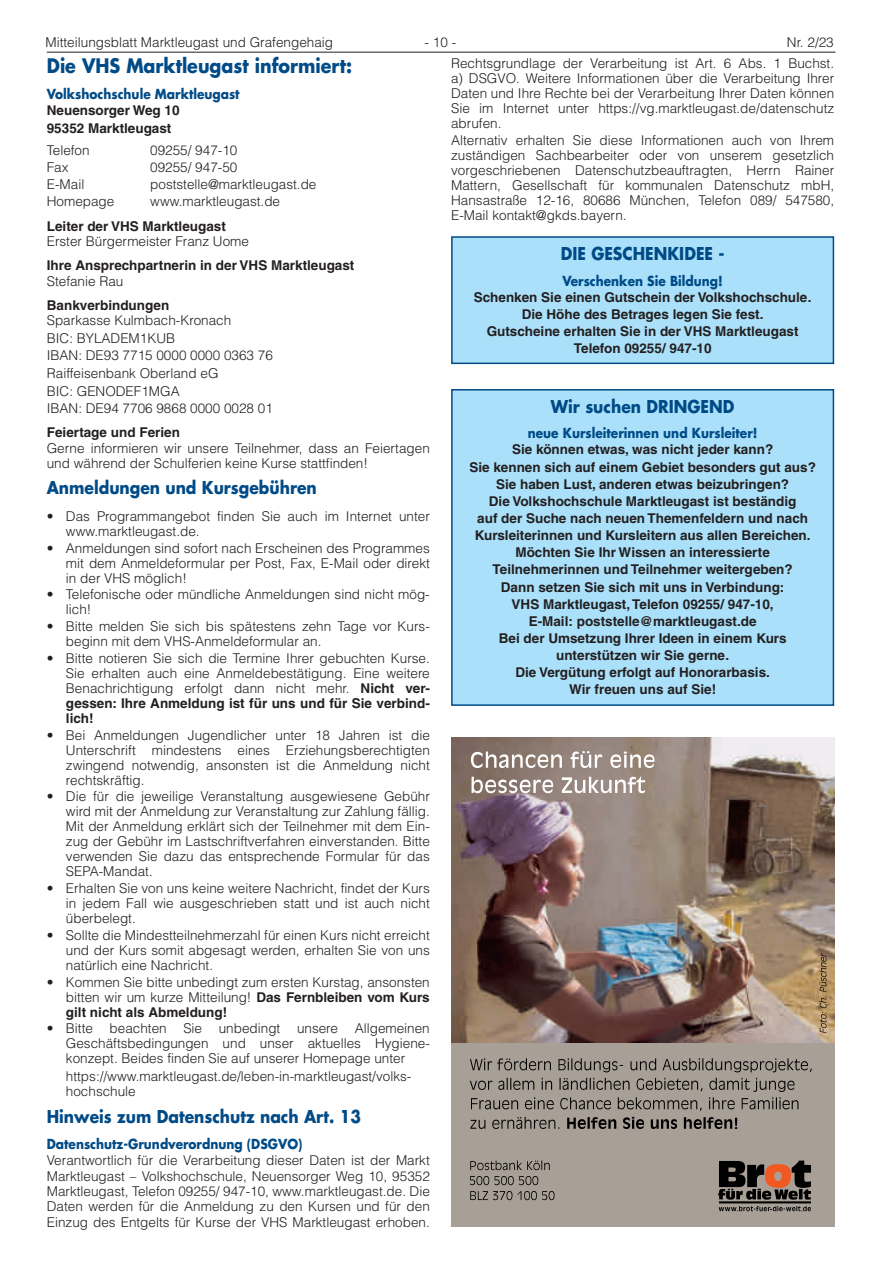
<style>
.page{position:relative;width:881px;height:1263px;background:#fff}
.page>*{position:absolute;margin:0;border:0;box-sizing:border-box;transform-origin:0 0}
.t1{font:700 19.5px "Futura LT";color:#004b87;scale:.9 1}
.t2{font:700 17.25px "Futura LT";color:#004b87;scale:.9 1}
.t3{font:300 13.5px/15px "Helvetica LT";color:#231f20;text-align:justify}
.t4{font:700 13.5px/17.1px "Helvetica LT";color:#231f20;text-align:center}
.t5{font:700 13.5px "Futura LT";color:#004b87;scale:.9 1}
.s1{font-weight:700}
</style>
<div class="page">
<hr style="left:47px;top:52px;width:788px;height:1px;background:#231f20">
<div style="left:451px;top:237px;width:382px;height:126px;background:#aae0f9"></div>
<div style="left:451px;top:236px;width:382px;height:128px;border:2px solid #004b87"></div>
<div style="left:451px;top:390px;width:382px;height:315px;background:#aae0f9"></div>
<div style="left:451px;top:389px;width:382px;height:317px;border:2px solid #004b87"></div>
<img style="left:451px;top:738px;width:382px;height:305px">
<svg style="left:470px;top:751px;width:184px;height:42px"></svg>
<div style="left:451px;top:1043px;width:382px;height:184px;background:#a89f96"></div>
<svg style="left:470px;top:1059px;width:7px;height:70px"></svg>
<svg style="left:470px;top:1161px;width:340px;height:50px"></svg>
<svg style="left:477px;top:1028px;width:349px;height:172px"></svg>
<svg style="left:819px;top:953px;width:7px;height:75px"></svg>
<p class="t3" style="left:45px;top:34px;width:289px">Mitteilungsblatt Marktleugast und Grafengehaig</p>
<p class="t3" style="left:424px;top:34px;width:33px">- 10 -</p>
<p class="t3" style="left:451px;top:31px;width:384px;line-height:21.3px;text-align:right">Nr. 2/23<br>Rechtsgrundlage der Verarbeitung ist Art. 6 Abs. 1 Buchst.</p>
<p class="t3" style="left:451px;top:71px;width:384px">a) DSGVO. Weitere Informationen über die Verarbeitung Ihrer Daten und Ihre Rechte bei der Verarbeitung Ihrer Daten können Sie im Internet unter https://vg.marktleugast.de/datenschutz abrufen.</p>
<p class="t3" style="left:451px;top:133px;width:384px">Alternativ erhalten Sie diese Informationen auch von Ihrem zuständigen Sachbearbeiter oder von unserem gesetzlich vorgeschriebenen Datenschutzbeauftragten, Herrn Rainer Mattern, Gesellschaft für kommunalen Datenschutz mbH, Hansastraße 12-16, 80686 München, Telefon 089/ 547580, E-Mail kontakt@gkds.bayern.</p>
<p class="t2" style="left:560px;top:242px;width:183px">DIE GESCHENKIDEE -</p>
<p class="t5" style="left:562px;top:272px;width:180px">Verschenken Sie Bildung!</p>
<p class="t4" style="left:473px;top:288px;width:339px">Schenken Sie einen Gutschein der Volkshochschule.<br>Die Höhe des Betrages legen Sie fest.<br>Gutscheine erhalten Sie in der VHS Marktleugast Telefon 09255/ 947-10</p>
<h1 class="t1" style="left:47px;top:53px;width:340px">Die VHS Marktleugast informiert:</h1>
<p class="t5" style="left:47px;top:85px;width:216px">Volkshochschule Marktleugast</p>
<p class="t4" style="left:47px;top:102px;width:134px;line-height:17.5px;text-align:left">Neuensorger Weg 10<br>95352 Marktleugast</p>
<p class="t3" style="left:47px;top:143px;width:44px">Telefon</p>
<p class="t3" style="left:150px;top:143px;width:89px">09255/ 947-10</p>
<p class="t3" style="left:47px;top:160px;width:23px">Fax</p>
<p class="t3" style="left:150px;top:160px;width:89px">09255/ 947-50</p>
<p class="t3" style="left:47px;top:176px;width:39px">E-Mail</p>
<p class="t3" style="left:150px;top:176px;width:168px">poststelle@marktleugast.de</p>
<p class="t3" style="left:47px;top:193px;width:69px">Homepage</p>
<p class="t3" style="left:150px;top:193px;width:131px">www.marktleugast.de</p>
<p class="t4" style="left:47px;top:217px;width:180px">Leiter der VHS Marktleugast</p>
<p class="t3" style="left:47px;top:234px;width:204px">Erster Bürgermeister Franz Uome</p>
<p class="t4" style="left:47px;top:257px;width:309px">Ihre Ansprechpartnerin in der VHS Marktleugast</p>
<p class="t3" style="left:47px;top:273px;width:78px">Stefanie Rau</p>
<p class="t4" style="left:47px;top:296px;width:124px">Bankverbindungen</p>
<p class="t3" style="left:47px;top:312px;width:227px;line-height:17.5px;text-align:left">Sparkasse Kulmbach-Kronach<br>BIC: BYLADEM1KUB<br>IBAN: DE93 7715 0000 0000 0363 76<br>Raiffeisenbank Oberland eG<br>BIC: GENODEF1MGA<br>IBAN: DE94 7706 9868 0000 0028 01</p>
<p class="t4" style="left:47px;top:424px;width:135px">Feiertage und Ferien</p>
<p class="t3" style="left:47px;top:440px;width:384px;line-height:15.5px">Gerne informieren wir unsere Teilnehmer, dass an Feiertagen und während der Schulferien keine Kurse stattfinden!</p>
<p class="t2" style="left:47px;top:476px;width:301px">Anmeldungen und Kursgebühren</p>
<p class="t3" style="left:66px;top:508px;width:365px;text-indent:-19px">• Das Programmangebot finden Sie auch im Internet unter www.marktleugast.de.</p>
<p class="t3" style="left:66px;top:540px;width:365px;text-indent:-19px">• Anmeldungen sind sofort nach Erscheinen des Programmes mit dem Anmeldeformular per Post, Fax, E-Mail oder direkt in der VHS möglich!</p>
<p class="t3" style="left:66px;top:587px;width:365px;text-indent:-19px">• Telefonische oder mündliche Anmeldungen sind nicht mög&shy;lich!</p>
<p class="t3" style="left:66px;top:619px;width:365px;text-indent:-19px">• Bitte melden Sie sich bis spätestens zehn Tage vor Kurs&shy;beginn mit dem VHS-Anmeldeformular an.</p>
<p class="t3" style="left:66px;top:650px;width:365px;text-indent:-19px">• Bitte notieren Sie sich die Termine Ihrer gebuchten Kurse.<br>Sie erhalten auch eine Anmeldebestätigung. Eine weitere Benachrichtigung erfolgt dann nicht mehr. <span class="s1">Nicht ver&shy;gessen: Ihre Anmeldung ist für uns und für Sie verbind&shy;lich!</span></p>
<p class="t3" style="left:66px;top:727px;width:365px;text-indent:-19px">• Bei Anmeldungen Jugendlicher unter 18 Jahren ist die Unterschrift mindestens eines Erziehungsberechtigten zwingend notwendig, ansonsten ist die Anmeldung nicht rechtskräftig.</p>
<p class="t3" style="left:66px;top:789px;width:365px;text-indent:-19px">• Die für die jeweilige Veranstaltung ausgewiesene Gebühr wird mit der Anmeldung zur Veranstaltung zur Zahlung fällig.<br>Mit der Anmeldung erklärt sich der Teilnehmer mit dem Ein&shy;zug der Gebühr im Lastschriftverfahren einverstanden. Bitte verwenden Sie dazu das entsprechende Formular für das SEPA-Mandat.</p>
<p class="t3" style="left:66px;top:881px;width:365px;text-indent:-19px">• Erhalten Sie von uns keine weitere Nachricht, findet der Kurs in jedem Fall wie ausgeschrieben statt und ist auch nicht überbelegt.</p>
<p class="t3" style="left:66px;top:927px;width:365px;text-indent:-19px">• Sollte die Mindestteilnehmerzahl für einen Kurs nicht erreicht und der Kurs somit abgesagt werden, erhalten Sie von uns natürlich eine Nachricht.</p>
<p class="t3" style="left:66px;top:974px;width:365px;text-indent:-19px">• Kommen Sie bitte unbedingt zum ersten Kurstag, ansonsten bitten wir um kurze Mitteilung! <span class="s1">Das Fernbleiben vom Kurs gilt nicht als Abmeldung!</span></p>
<p class="t3" style="left:66px;top:1021px;width:365px;text-indent:-19px">• Bitte beachten Sie unbedingt unsere Allgemeinen Geschäftsbedingungen und unser aktuelles Hygiene&shy;konzept. Beides finden Sie auf unserer Homepage unter</p>
<p class="t3" style="left:66px;top:1068px;width:347px">https://www.marktleugast.de/leben-in-marktleugast/volks&shy;hochschule</p>
<p class="t2" style="left:47px;top:1105px;width:350px">Hinweis zum Datenschutz nach Art. 13</p>
<p class="t5" style="left:47px;top:1135px;width:285px">Datenschutz-Grundverordnung (DSGVO)</p>
<p class="t3" style="left:47px;top:1152px;width:384px;line-height:15.5px">Verantwortlich für die Verarbeitung dieser Daten ist der Markt Marktleugast – Volkshochschule, Neuensorger Weg 10, 95352<br>Marktleugast, Telefon 09255/ 947-10, www.marktleugast.de. Die Daten werden für die Anmeldung zu den Kursen und für den Einzug des Entgelts für Kurse der VHS Marktleugast erhoben.</p>
<p class="t2" style="left:550px;top:395px;width:205px">Wir suchen DRINGEND</p>
<p class="t5" style="left:527px;top:424px;width:257px">neue Kursleiterinnen und Kursleiter!</p>
<p class="t4" style="left:469px;top:441px;width:348px">Sie können etwas, was nicht jeder kann?<br>Sie kennen sich auf einem Gebiet besonders gut aus?<br>Sie haben Lust, anderen etwas beizubringen?<br>Die Volkshochschule Marktleugast ist beständig<br>auf der Suche nach neuen Themenfeldern und nach Kursleiterinnen und Kursleitern aus allen Bereichen.<br>Möchten Sie Ihr Wissen an interessierte Teilnehmerinnen und Teilnehmer weitergeben?<br>Dann setzen Sie sich mit uns in Verbindung:<br>VHS Marktleugast, Telefon 09255/ 947-10,<br>E-Mail: poststelle@marktleugast.de<br>Bei der Umsetzung Ihrer Ideen in einem Kurs unterstützen wir Sie gerne.<br>Die Vergütung erfolgt auf Honorarbasis.<br>Wir freuen uns auf Sie!</p>
</div>
